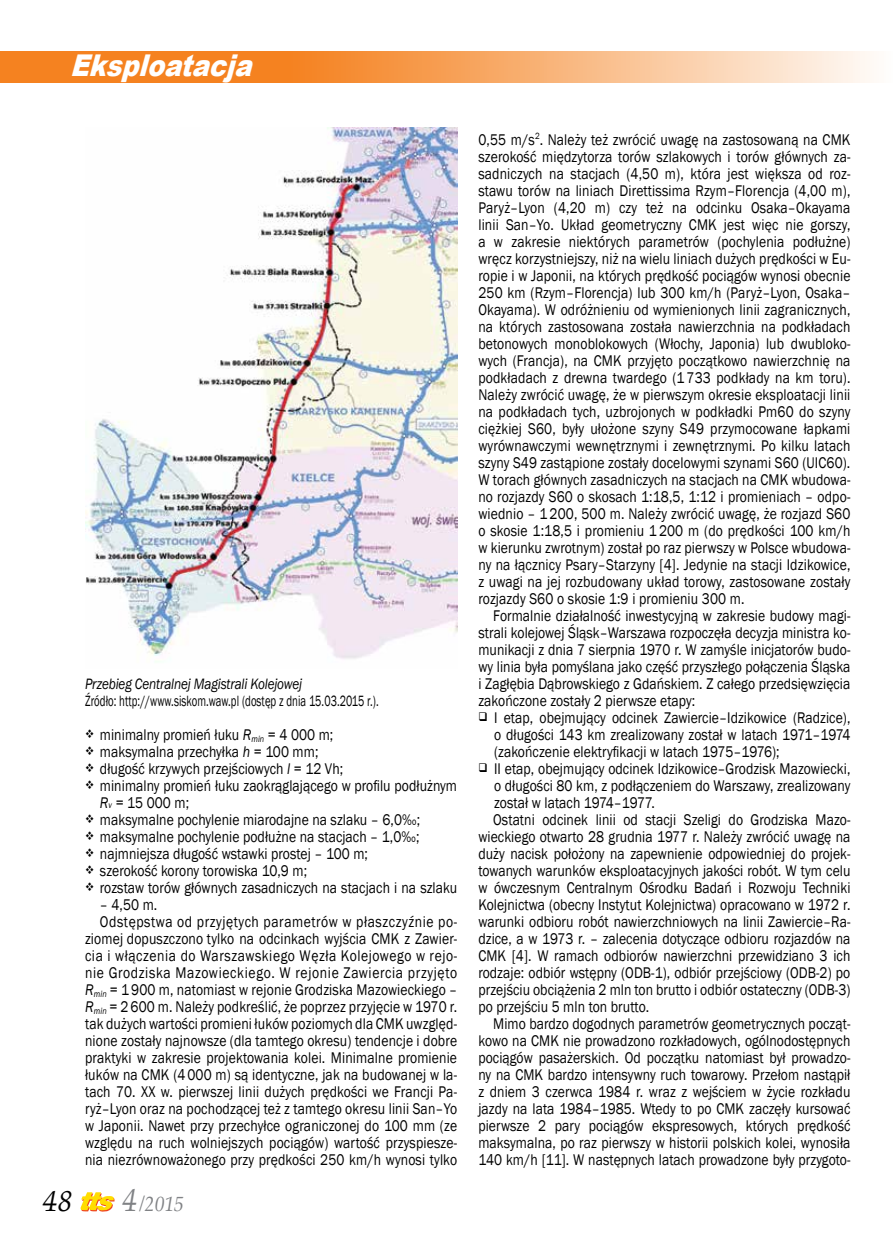
<style>
.page{position:relative;width:893px;height:1251px;background:#fff}
.page>*{position:absolute;margin:0;border:0;box-sizing:border-box;transform-origin:0 0}
.t1{font:italic 900 30px "Arial";color:#fff;scale:.85 1}
.t2{font:italic 30px "Palatino Linotype";color:#000}
.t3{font:italic 21.45px "Palatino Linotype";color:#808285;scale:.91 1}
.t4{font:15.9px/17px "Franklin Gothic";letter-spacing:.005em;color:#000;text-align:justify;scale:.86 1}
.t5{font:15.9px "Franklin Gothic";letter-spacing:.04em;color:#000;scale:.86 1}
.t6{font:15.9px "Franklin Gothic";letter-spacing:.045em;color:#000;scale:.86 1}
.t7{font:italic 15.45px "Franklin Gothic";letter-spacing:-.01em;color:#000;scale:.85 1}
.t8{font:15.3px "Franklin Gothic";letter-spacing:.005em;color:#000;scale:.7 1}
.s1{font-style:italic}
.s2{font-style:italic;font-size:9.3px}
.s3{font-size:33px}
</style>
<div class="page">
<svg style="left:0;top:51px;width:872px;height:32px;background:#f7a864"></svg>
<svg style="left:81px;top:1192px;width:34px;height:19px"></svg>
<img style="left:85px;top:128px;width:372px;height:531px">
<h1 class="t1" style="left:70px;top:43px;width:227px">Eksploatacja</h1>
<p class="t7" style="left:85px;top:673px;width:257px">Przebieg Centralnej Magistrali Kolejowej</p>
<p class="t8" style="left:85px;top:691px;width:421px">Źródło: http://www.siskom.waw.pl (dostęp z dnia 15.03.2015 r.).</p>
<p class="t4" style="left:100px;top:726px;width:417px;text-align:left">minimalny promień łuku <span class="s1">R</span><sub>min</sub> = 4 000 m;<br>maksymalna przechyłka <span class="s1">h</span> = 100 mm;<br>długość krzywych przejściowych <span class="s1">l</span> = 12 Vh;<br>minimalny promień łuku zaokrąglającego w profilu podłużnym <span class="s1">R</span><span class="s2">v</span> = 15 000 m;<br>maksymalne pochylenie miarodajne na szlaku – 6,0‰; maksymalne pochylenie podłużne na stacjach – 1,0‰; najmniejsza długość wstawki prostej – 100 m;<br>szerokość korony torowiska 10,9 m;<br>rozstaw torów głównych zasadniczych na stacjach i na szlaku</p>
<p class="t4" style="left:100px;top:896px;width:68px">– 4,50 m.</p>
<p class="t5" style="left:100px;top:911px;width:417px">Odstępstwa od przyjętych parametrów w płaszczyźnie po-</p>
<p class="t4" style="left:85px;top:930px;width:434px">ziomej dopuszczono tylko na odcinkach wyjścia CMK z Zawier-</p>
<p class="t5" style="left:85px;top:945px;width:434px">cia i włączenia do Warszawskiego Węzła Kolejowego w rejo-</p>
<p class="t6" style="left:85px;top:962px;width:434px">nie Grodziska Mazowieckiego. W rejonie Zawiercia przyjęto</p>
<p class="t4" style="left:85px;top:980px;width:434px"><span class="s1">R</span><sub>min</sub> = 1900 m, natomiast w rejonie Grodziska Mazowieckiego –</p>
<p class="t4" style="left:85px;top:997px;width:434px"><span class="s1">R</span><sub>min</sub> = 2600 m. Należy podkreślić, że poprzez przyjęcie w 1970 r.</p>
<p class="t4" style="left:85px;top:1014px;width:434px">tak dużych wartości promieni łuków poziomych dla CMK uwzględ-</p>
<p class="t4" style="left:85px;top:1031px;width:434px">nione zostały najnowsze (dla tamtego okresu) tendencje i dobre</p>
<p class="t4" style="left:85px;top:1048px;width:434px">praktyki w zakresie projektowania kolei. Minimalne promienie</p>
<p class="t4" style="left:85px;top:1065px;width:434px">łuków na CMK (4000 m) są identyczne, jak na budowanej w la-</p>
<p class="t4" style="left:85px;top:1082px;width:434px">tach 70. XX w. pierwszej linii dużych prędkości we Francji Pa-</p>
<p class="t4" style="left:85px;top:1099px;width:434px">ryż–Lyon oraz na pochodzącej też z tamtego okresu linii San–Yo</p>
<p class="t4" style="left:85px;top:1116px;width:434px">w Japonii. Nawet przy przechyłce ograniczonej do 100 mm (ze</p>
<p class="t4" style="left:85px;top:1133px;width:434px">względu na ruch wolniejszych pociągów) wartość przyspiesze-</p>
<p class="t4" style="left:85px;top:1150px;width:434px">nia niezrównoważonego przy prędkości 250 km/h wynosi tylko</p>
<h1 class="t2" style="left:43px;top:1178px;width:32px">48</h1>
<h2 class="t3" style="left:123px;top:1188px;width:69px"><span class="s3">4</span> /2015</h2>
<p class="t4" style="left:478px;top:131px;width:434px">0,55 m/s<sup>2</sup>. Należy też zwrócić uwagę na zastosowaną na CMK szerokość międzytorza torów szlakowych i torów głównych za&shy;sadniczych na stacjach (4,50 m), która jest większa od roz&shy;stawu torów na liniach Direttissima Rzym–Florencja (4,00 m), Paryż–Lyon (4,20 m) czy też na odcinku Osaka–Okayama linii San–Yo. Układ geometryczny CMK jest więc nie gorszy, a w zakresie niektórych parametrów (pochylenia podłużne) wręcz korzystniejszy, niż na wielu liniach dużych prędkości w Eu&shy;ropie i w Japonii, na których prędkość pociągów wynosi obecnie 250 km (Rzym–Florencja) lub 300 km/h (Paryż–Lyon, Osaka– Okayama). W odróżnieniu od wymienionych linii zagranicznych, na których zastosowana została nawierzchnia na podkładach betonowych monoblokowych (Włochy, Japonia) lub dwubloko&shy;wych (Francja), na CMK przyjęto początkowo nawierzchnię na podkładach z drewna twardego (1733 podkłady na km toru).<br>Należy zwrócić uwagę, że w pierwszym okresie eksploatacji linii na podkładach tych, uzbrojonych w podkładki Pm60 do szyny ciężkiej S60, były ułożone szyny S49 przymocowane łapkami wyrównawczymi wewnętrznymi i zewnętrznymi. Po kilku latach szyny S49 zastąpione zostały docelowymi szynami S60 (UIC60).<br>W torach głównych zasadniczych na stacjach na CMK wbudowa&shy;no rozjazdy S60 o skosach 1:18,5, 1:12 i promieniach – odpo&shy;wiednio – 1 200, 500 m. Należy zwrócić uwagę, że rozjazd S60 o skosie 1:18,5 i promieniu 1 200 m (do prędkości 100 km/h w kierunku zwrotnym) został po raz pierwszy w Polsce wbudowa&shy;ny na łącznicy Psary–Starzyny [4]. Jedynie na stacji Idzikowice, z uwagi na jej rozbudowany układ torowy, zastosowane zostały rozjazdy S60 o skosie 1:9 i promieniu 300 m.</p>
<p class="t4" style="left:478px;top:607px;width:434px;text-indent:15px">Formalnie działalność inwestycyjną w zakresie budowy magi&shy;strali kolejowej Śląsk–Warszawa rozpoczęła decyzja ministra ko&shy;munikacji z dnia 7 sierpnia 1970 r. W zamyśle inicjatorów budo&shy;wy linia była pomyślana jako część przyszłego połączenia Śląska i Zagłębia Dąbrowskiego z Gdańskiem. Z całego przedsięwzięcia zakończone zostały 2 pierwsze etapy:</p>
<p class="t4" style="left:494px;top:709px;width:416px">I etap, obejmujący odcinek Zawiercie–Idzikowice (Radzice),</p>
<p class="t4" style="left:494px;top:726px;width:416px">o długości 143 km zrealizowany został w latach 1971–1974</p>
<p class="t4" style="left:494px;top:743px;width:333px">(zakończenie elektryfikacji w latach 1975–1976);</p>
<p class="t4" style="left:494px;top:760px;width:416px">II etap, obejmujący odcinek Idzikowice–Grodzisk Mazowiecki,</p>
<p class="t4" style="left:494px;top:777px;width:416px">o długości 80 km, z podłączeniem do Warszawy, zrealizowany</p>
<p class="t4" style="left:494px;top:794px;width:188px">został w latach 1974–1977.</p>
<p class="t4" style="left:493px;top:811px;width:417px">Ostatni odcinek linii od stacji Szeligi do Grodziska Mazo-</p>
<p class="t4" style="left:478px;top:828px;width:434px">wieckiego otwarto 28 grudnia 1977 r. Należy zwrócić uwagę na</p>
<p class="t4" style="left:478px;top:845px;width:434px">duży nacisk położony na zapewnienie odpowiedniej do projek-</p>
<p class="t4" style="left:478px;top:862px;width:434px">towanych warunków eksploatacyjnych jakości robót. W tym celu</p>
<p class="t4" style="left:478px;top:879px;width:434px">w ówczesnym Centralnym Ośrodku Badań i Rozwoju Techniki</p>
<p class="t4" style="left:478px;top:896px;width:434px">Kolejnictwa (obecny Instytut Kolejnictwa) opracowano w 1972 r.</p>
<p class="t4" style="left:478px;top:913px;width:434px">warunki odbioru robót nawierzchniowych na linii Zawiercie–Ra-</p>
<p class="t4" style="left:478px;top:930px;width:434px">dzice, a w 1973 r. – zalecenia dotyczące odbioru rozjazdów na</p>
<p class="t4" style="left:478px;top:947px;width:434px">CMK [4]. W ramach odbiorów nawierzchni przewidziano 3 ich</p>
<p class="t4" style="left:478px;top:963px;width:434px">rodzaje: odbiór wstępny (ODB-1), odbiór przejściowy (ODB-2) po</p>
<p class="t4" style="left:478px;top:980px;width:434px">przejściu obciążenia 2 mln ton brutto i odbiór ostateczny (ODB-3)</p>
<p class="t4" style="left:478px;top:997px;width:200px">po przejściu 5 mln ton brutto.</p>
<p class="t4" style="left:493px;top:1014px;width:417px">Mimo bardzo dogodnych parametrów geometrycznych począt-</p>
<p class="t4" style="left:478px;top:1031px;width:434px">kowo na CMK nie prowadzono rozkładowych, ogólnodostępnych</p>
<p class="t4" style="left:478px;top:1048px;width:434px">pociągów pasażerskich. Od początku natomiast był prowadzo-</p>
<p class="t4" style="left:478px;top:1065px;width:434px">ny na CMK bardzo intensywny ruch towarowy. Przełom nastąpił</p>
<p class="t4" style="left:478px;top:1082px;width:434px">z dniem 3 czerwca 1984 r. wraz z wejściem w życie rozkładu</p>
<p class="t4" style="left:478px;top:1099px;width:434px">jazdy na lata 1984–1985. Wtedy to po CMK zaczęły kursować</p>
<p class="t4" style="left:478px;top:1116px;width:434px">pierwsze 2 pary pociągów ekspresowych, których prędkość</p>
<p class="t4" style="left:478px;top:1133px;width:434px">maksymalna, po raz pierwszy w historii polskich kolei, wynosiła</p>
<p class="t4" style="left:478px;top:1150px;width:434px">140 km/h [11]. W następnych latach prowadzone były przygoto-</p>
</div>
